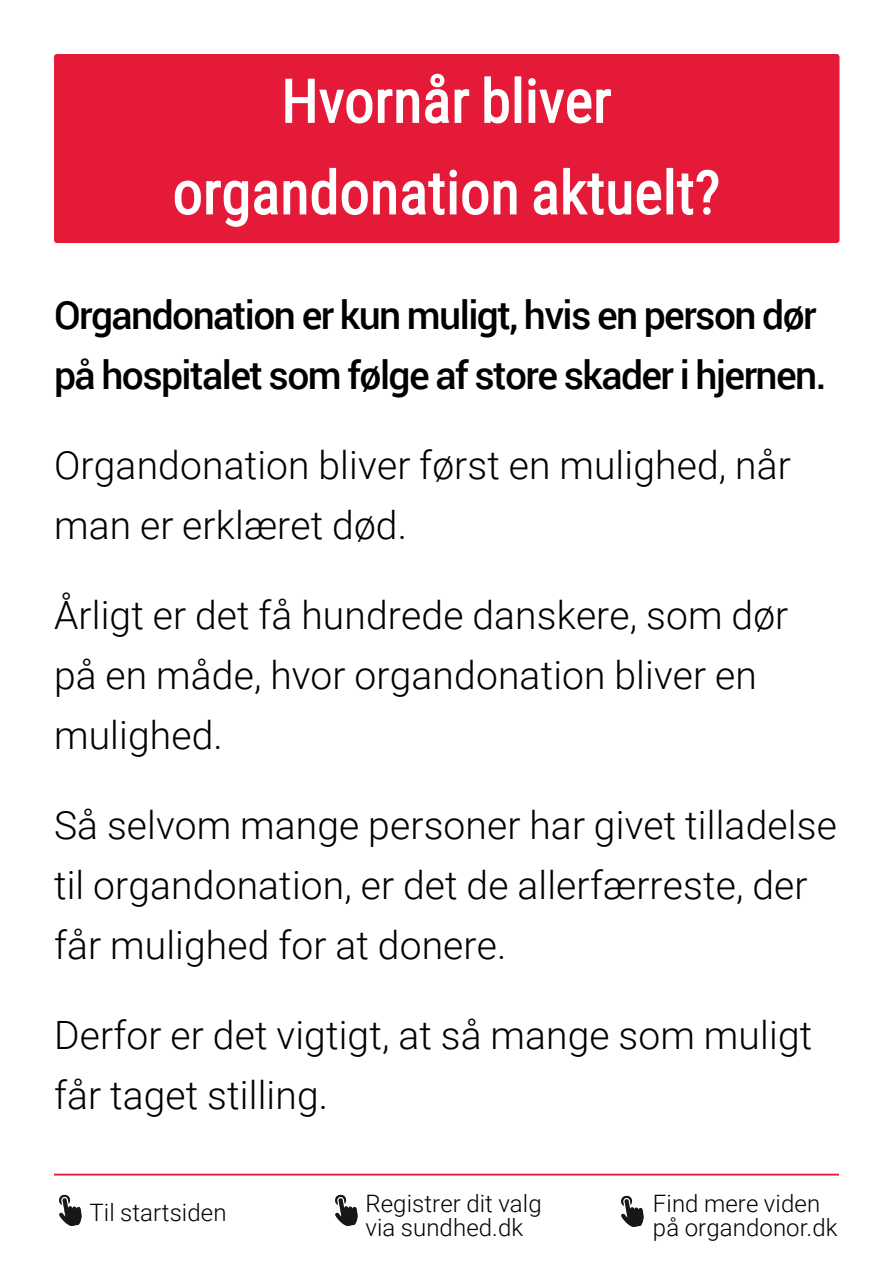
<style>
.page{position:relative;width:893px;height:1263px;background:#fff}
.page>*{position:absolute;margin:0;border:0;box-sizing:border-box;transform-origin:0 0}
.t1{font:60px/91.5px "Roboto Condensed";letter-spacing:.005em;color:#fff;text-align:center}
.t2{font:300 39px/60px "Roboto";letter-spacing:.005em;color:#000}
.t3{font:500 39px/60px "Roboto";letter-spacing:-.04em;color:#000}
.t4{font:300 24px/24px "Roboto";letter-spacing:.005em;color:#000}
</style>
<div class="page">
<div style="left:54px;top:54px;width:785px;height:189px;background:#e51938;border-radius:3px"></div>
<svg style="left:285px;top:73px;width:185px;height:51px"></svg>
<svg style="left:484px;top:76px;width:25px;height:48px"></svg>
<div style="left:515px;top:76px;width:6px;height:47px;border:2px solid #fff"></div>
<svg style="left:528px;top:78px;width:83px;height:46px"></svg>
<svg style="left:174px;top:167px;width:343px;height:60px"></svg>
<svg style="left:533px;top:167px;width:129px;height:48px"></svg>
<div style="left:666px;top:168px;width:7px;height:46px;border:2px solid #fff"></div>
<svg style="left:676px;top:169px;width:43px;height:46px"></svg>
<svg style="left:59px;top:1194px;width:23px;height:32px"></svg>
<svg style="left:621px;top:1195px;width:23px;height:32px"></svg>
<svg style="left:335px;top:1194px;width:23px;height:32px"></svg>
<hr style="left:54px;top:1174px;width:785px;height:1px;background:#e51938">
<h1 class="t1" style="left:173px;top:53px;width:549px">Hvornår bliver organdonation aktuelt?</h1>
<p class="t3" style="left:54px;top:283px;width:774px">Organdonation er kun muligt, hvis en person dør på hospitalet som følge af store skader i hjernen.</p>
<p class="t2" style="left:54px;top:433px;width:738px">Organdonation bliver først en mulighed, når man er erklæret død.</p>
<p class="t2" style="left:54px;top:583px;width:736px">Årligt er det få hundrede danskere, som dør på en måde, hvor organdonation bliver en mulighed.</p>
<p class="t2" style="left:54px;top:793px;width:784px">Så selvom mange personer har givet tilladelse til organdonation, er det de allerfærreste, der får mulighed for at donere.</p>
<p class="t2" style="left:54px;top:1003px;width:760px">Derfor er det vigtigt, at så mange som muligt får taget stilling.</p>
<p class="t4" style="left:89px;top:1200px;width:139px">Til startsiden</p>
<p class="t4" style="left:365px;top:1190px;width:178px">Registrer dit valg via sundhed.dk</p>
<p class="t4" style="left:653px;top:1190px;width:186px">Find mere viden på organdonor.dk</p>
</div>
